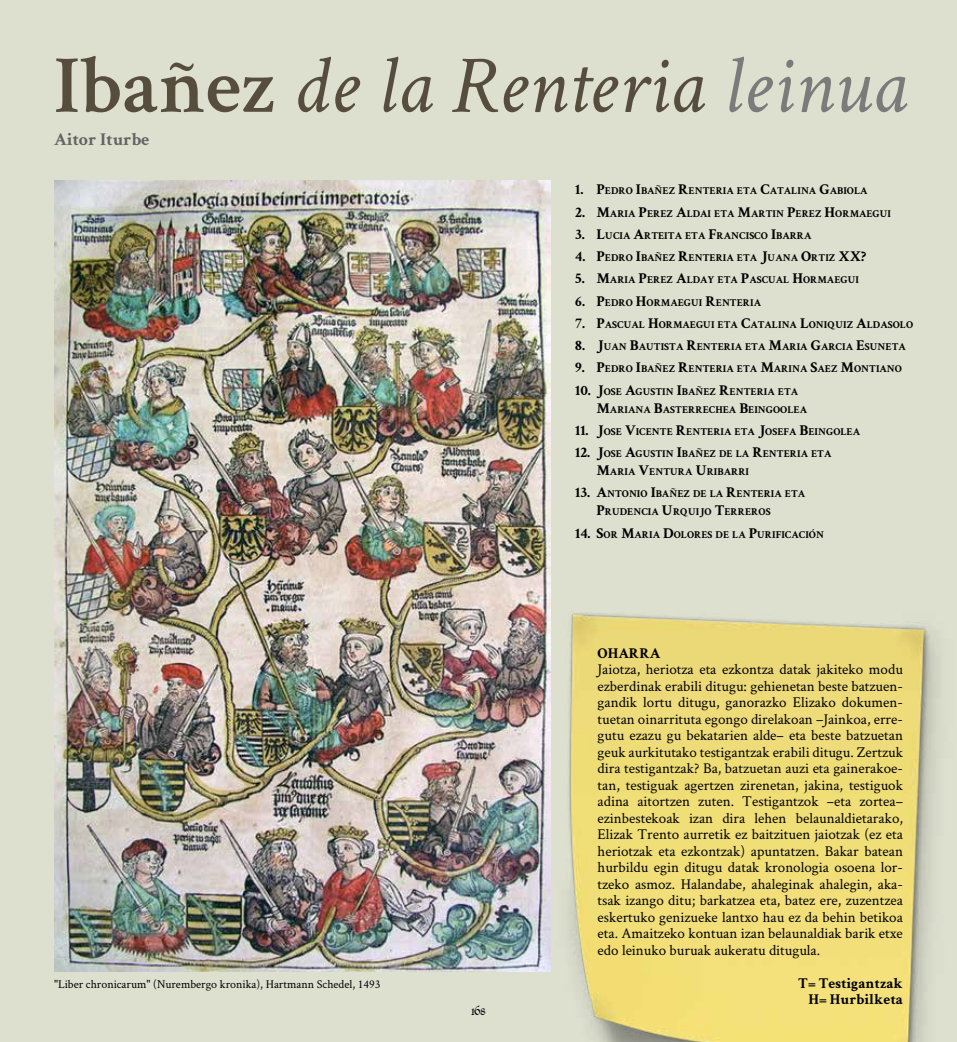
<style>
.page{position:relative;width:957px;height:1042px;background:#dddfcf}
.page>*{position:absolute;margin:0;border:0;box-sizing:border-box;transform-origin:0 0}
.t1{font:italic 82.5px "Crimson Text";color:#564d3f}
.t2{font:700 18px "Crimson Text";color:#646363}
.t3{font:15px/16.5px "Crimson Text";color:#000;text-align:justify}
.t4{font:700 15px/16.5px "Crimson Text";color:#000;text-align:right}
.t5{font:15px "Kingthings Calligraphica Light";color:#000}
.t6{font:12px "Crimson Text";color:#000}
.t7{font:700 10.5px/18px "Crimson Text";color:#000}
.s1{font-weight:600;font-style:normal}
.s2{color:#7c7b7b}
.s3{font-size:15px}
</style>
<div class="page">
<img style="left:54px;top:180px;width:496px;height:791px">
<img style="left:540px;top:595px;width:399px;height:447px">
<h1 class="t1" style="left:54px;top:39px;width:854px"><span class="s1">Ibañez</span> de la Renteria <span class="s2">leinua</span></h1>
<p class="t2" style="left:54px;top:128px;width:97px">Aitor Iturbe</p>
<p class="t6" style="left:54px;top:975px;width:328px">"Liber chronicarum" (Nurembergo kronika), Hartmann Schedel, 1493</p>
<p class="t5" style="left:471px;top:1002px;width:15px">168</p>
<p class="t7" style="left:575px;top:182px;width:294px"><span class="s3">1. P</span>EDRO <span class="s3">I</span>BAÑEZ <span class="s3">R</span>ENTERIA ETA <span class="s3">C</span>ATALINA <span class="s3">G</span>ABIOLA</p>
<p class="t7" style="left:575px;top:204px;width:317px"><span class="s3">2. M</span>ARIA <span class="s3">P</span>EREZ <span class="s3">A</span>LDAI ETA <span class="s3">M</span>ARTIN <span class="s3">P</span>EREZ <span class="s3">H</span>ORMAEGUI</p>
<p class="t7" style="left:575px;top:226px;width:238px"><span class="s3">3. L</span>UCIA <span class="s3">A</span>RTEITA ETA <span class="s3">F</span>RANCISCO <span class="s3">I</span>BARRA</p>
<p class="t7" style="left:575px;top:248px;width:292px"><span class="s3">4. P</span>EDRO <span class="s3">I</span>BAÑEZ <span class="s3">R</span>ENTERIA ETA <span class="s3">J</span>UANA <span class="s3">O</span>RTIZ <span class="s3">XX?</span></p>
<p class="t7" style="left:575px;top:271px;width:285px"><span class="s3">5. M</span>ARIA <span class="s3">P</span>EREZ <span class="s3">A</span>LDAY ETA <span class="s3">P</span>ASCUAL <span class="s3">H</span>ORMAEGUI</p>
<p class="t7" style="left:575px;top:293px;width:187px"><span class="s3">6. P</span>EDRO <span class="s3">H</span>ORMAEGUI <span class="s3">R</span>ENTERIA</p>
<p class="t7" style="left:575px;top:315px;width:339px"><span class="s3">7. P</span>ASCUAL <span class="s3">H</span>ORMAEGUI ETA <span class="s3">C</span>ATALINA <span class="s3">L</span>ONIQUIZ <span class="s3">A</span>LDASOLO</p>
<p class="t7" style="left:575px;top:337px;width:332px"><span class="s3">8. J</span>UAN <span class="s3">B</span>AUTISTA <span class="s3">R</span>ENTERIA ETA <span class="s3">M</span>ARIA <span class="s3">G</span>ARCIA <span class="s3">E</span>SUNETA</p>
<p class="t7" style="left:575px;top:360px;width:328px"><span class="s3">9. P</span>EDRO <span class="s3">I</span>BAÑEZ <span class="s3">R</span>ENTERIA ETA <span class="s3">M</span>ARINA <span class="s3">S</span>AEZ <span class="s3">M</span>ONTIANO</p>
<p class="t7" style="left:596px;top:382px;width:212px;text-indent:-21px"><span class="s3">10. J</span>OSE <span class="s3">A</span>GUSTIN <span class="s3">I</span>BAÑEZ <span class="s3">R</span>ENTERIA ETA<br><span class="s3">M</span>ARIANA <span class="s3">B</span>ASTERRECHEA <span class="s3">B</span>EINGOOLEA</p>
<p class="t7" style="left:575px;top:422px;width:286px"><span class="s3">11. J</span>OSE <span class="s3">V</span>ICENTE <span class="s3">R</span>ENTERIA ETA <span class="s3">J</span>OSEFA <span class="s3">B</span>EINGOLEA</p>
<p class="t7" style="left:596px;top:444px;width:236px;text-indent:-21px"><span class="s3">12. J</span>OSE <span class="s3">A</span>GUSTIN <span class="s3">I</span>BAÑEZ DE LA <span class="s3">R</span>ENTERIA ETA<br><span class="s3">M</span>ARIA <span class="s3">V</span>ENTURA <span class="s3">U</span>RIBARRI</p>
<p class="t7" style="left:596px;top:485px;width:210px;text-indent:-21px"><span class="s3">13. A</span>NTONIO <span class="s3">I</span>BAÑEZ DE LA <span class="s3">R</span>ENTERIA ETA<br><span class="s3">P</span>RUDENCIA <span class="s3">U</span>RQUIJO <span class="s3">T</span>ERREROS</p>
<p class="t7" style="left:575px;top:525px;width:203px"><span class="s3">14. S</span>OR <span class="s3">M</span>ARIA <span class="s3">D</span>OLORES DE LA <span class="s3">P</span>URIFIC</p>
<p class="t7" style="left:791px;top:525px;width:34px">ACIÓN</p>
<p class="t4" style="left:597px;top:644px;width:64px">OHARRA</p>
<p class="t3" style="left:597px;top:661px;width:307px">Jaiotza, heriotza eta ezkontza datak jakiteko modu ezberdinak erabili ditugu: gehienetan beste batzuen&shy;gandik lortu ditugu, ganorazko Elizako dokumen&shy;tuetan oinarrituta egongo direlakoan –Jainkoa, erre&shy;gutu ezazu gu bekatarien alde– eta beste batzuetan geuk aurkitutako testigantzak erabili ditugu. Zertzuk dira testigantzak? Ba, batzuetan auzi eta gainerakoe&shy;tan, testiguak agertzen zirenetan, jakina, testiguok adina aitortzen zuten. Testigantzok –eta zortea– ezinbestekoak izan dira lehen belaunaldietarako, Elizak Trento aurretik ez baitzituen jaiotzak (ez eta heriotzak eta ezkontzak) apuntatzen. Bakar batean hurbildu egin ditugu datak kronologia osoena lor&shy;tzeko asmoz. Halandabe, ahaleginak ahalegin, aka&shy;tsak izango ditu; barkatzea eta, batez ere, zuzentzea eskertuko genizueke lantxo hau ez da behin betikoa eta. Amaitzeko kontuan izan belaunaldiak barik etxe edo leinuko buruak aukeratu ditugula.</p>
<p class="t4" style="left:798px;top:974px;width:106px">T= Testigantzak<br>H= Hurbilketa</p>
</div>
